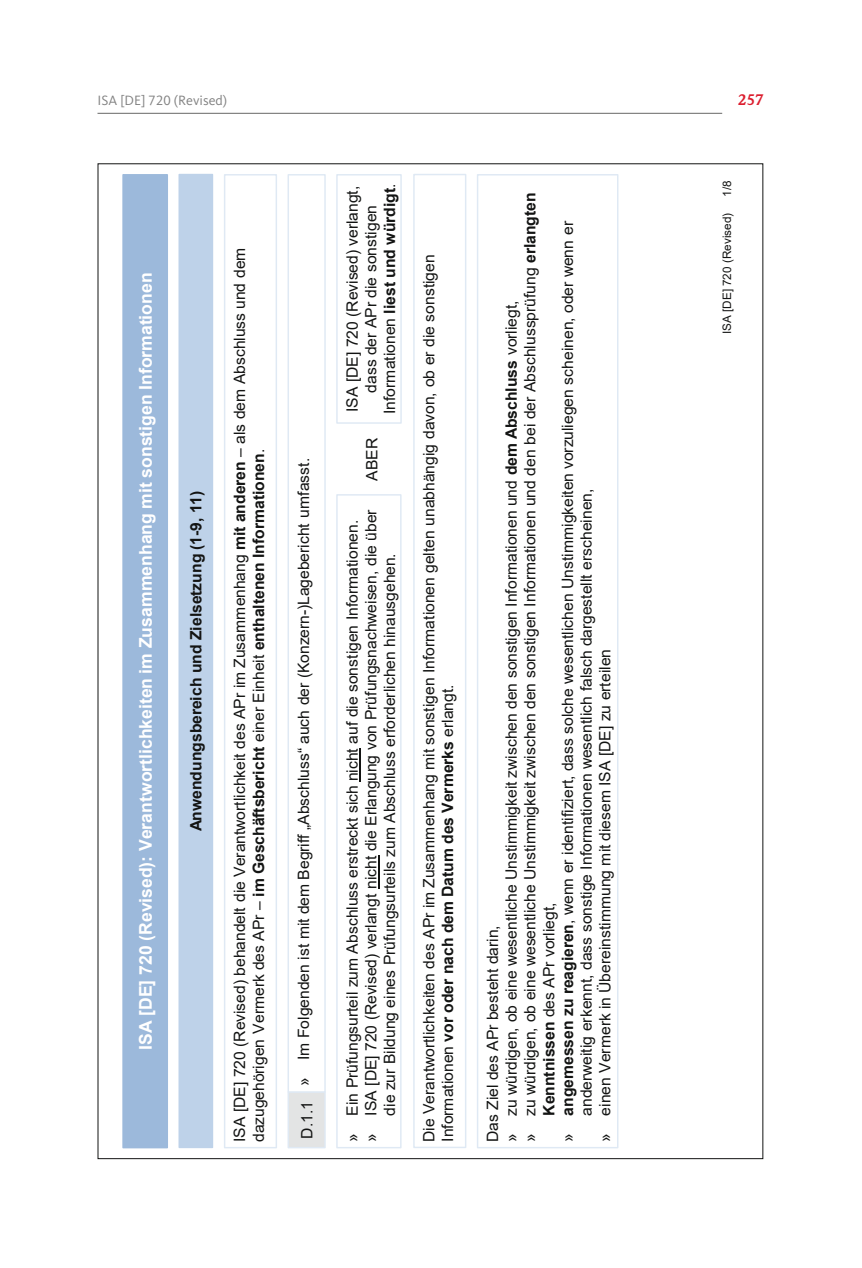
<style>
.page{position:relative;width:862px;height:1268px;background:#fff}
.page>*{position:absolute;margin:0;border:0;box-sizing:border-box;transform-origin:0 0}
.t1{font:700 17.6px "Arial";color:#fff}
.t2{font:15.6px/18.8px "Arial";letter-spacing:-.005em;color:#131413}
.t3{font:700 15.6px "Arial";color:#131413}
.t4{font:700 15px "Weidemann Std";color:#dc1e2f}
.t5{font:14px "Kievit IDW";color:#818181}
.t6{font:11.6px "Arial";color:#131413}
.s1{font-weight:700}
</style>
<div class="page">
<hr style="left:97px;top:113px;width:625px;height:1px;background:#686867">
<div style="left:123px;top:175px;width:44px;height:972px;background:#9cb9db"></div>
<div style="left:122px;top:174px;width:46px;height:974px;border:1px solid #9cb9db"></div>
<div style="left:179px;top:174px;width:33px;height:973px;background:#bed2e9"></div>
<div style="left:178px;top:174px;width:35px;height:974px;border:1px solid #bed2e9"></div>
<div style="left:224px;top:174px;width:53px;height:974px;border:1px solid #dfe9f4"></div>
<div style="left:477px;top:174px;width:141px;height:974px;border:1px solid #dfe9f4"></div>
<div style="left:288px;top:1092px;width:37px;height:55px;background:#e3e4e4"></div>
<div style="left:287px;top:1091px;width:39px;height:57px;border:1px solid #dfe9f4"></div>
<div style="left:287px;top:174px;width:39px;height:918px;border:1px solid #dfe9f4"></div>
<div style="left:336px;top:494px;width:65px;height:654px;border:1px solid #dfe9f4"></div>
<hr style="left:359px;top:748px;width:1px;height:33px;background:#131413">
<hr style="left:378px;top:855px;width:1px;height:34px;background:#131413">
<div style="left:336px;top:174px;width:66px;height:250px;border:1px solid #dfe9f4"></div>
<div style="left:413px;top:174px;width:53px;height:974px;border:1px solid #dfe9f4"></div>
<p class="t5" style="left:97px;top:92px;width:131px">ISA [DE] 720 (Revised)</p>
<p class="t4" style="left:738px;top:91px;width:27px">257</p>
<p class="t1" style="left:133px;top:1050px;width:779px;rotate:-90deg">ISA [DE] 720 (Revised): Verantwortlichkeiten im Zusammenhang mit sonstigen Informationen</p>
<p class="t3" style="left:185px;top:831px;width:342px;rotate:-90deg">Anwendungsbereich und Zielsetzung (1-9, 11)</p>
<p class="t2" style="left:230px;top:1142px;width:896px;rotate:-90deg">ISA [DE] 720 (Revised) behandelt die Verantwortlichkeit des APr im Zusammenhang <span class="s1">mit anderen</span> – als dem Abschluss und dem dazugehörigen Vermerk des APr – <span class="s1">im Geschäftsbericht</span> einer Einheit <span class="s1">enthaltenen Informationen</span>.</p>
<p class="t2" style="left:294px;top:1138px;width:682px;rotate:-90deg">D.1.1 » Im Folgenden ist mit dem Begriff „Abschluss“ auch der (Konzern-)Lagebericht umfasst.</p>
<p class="t2" style="left:343px;top:414px;width:232px;text-align:center;rotate:-90deg">ISA [DE] 720 (Revised) verlangt, dass der APr die sonstigen<br>Informationen <span class="s1">liest und würdigt</span>.</p>
<p class="t2" style="left:362px;top:480px;width:44px;rotate:-90deg">ABER</p>
<p class="t2" style="left:361px;top:1142px;width:634px;rotate:-90deg">» ISA [DE] 720 (Revised) verlangt nicht die Erlangung von Prüfungsnachweisen, die über</p>
<p class="t2" style="left:343px;top:1142px;width:623px;rotate:-90deg">» Ein Prüfungsurteil zum Abschluss erstreckt sich nicht auf die sonstigen Informationen.</p>
<p class="t2" style="left:380px;top:1115px;width:564px;rotate:-90deg">die zur Bildung eines Prüfungsurteils zum Abschluss erforderlichen hinausgehen.</p>
<p class="t2" style="left:419px;top:1141px;width:889px;rotate:-90deg">Die Verantwortlichkeiten des APr im Zusammenhang mit sonstigen Informationen gelten unabhängig davon, ob er die sonstigen<br>Informationen <span class="s1">vor oder nach dem Datum des Vermerks</span> erlangt.</p>
<p class="t2" style="left:520px;top:1142px;width:951px;rotate:-90deg">» zu würdigen, ob eine wesentliche Unstimmigkeit zwischen den sonstigen Informationen und den bei der Abschlussprüfung <span class="s1">erlangten</span></p>
<p class="t2" style="left:558px;top:1142px;width:922px;rotate:-90deg">» <span class="s1">angemessen zu reagieren</span>, wenn er identifiziert, dass solche wesentlichen Unstimmigkeiten vorzuliegen scheinen, oder wenn er</p>
<p class="t2" style="left:502px;top:1142px;width:843px;rotate:-90deg">» zu würdigen, ob eine wesentliche Unstimmigkeit zwischen den sonstigen Informationen und <span class="s1">dem Abschluss</span> vorliegt,</p>
<p class="t2" style="left:577px;top:1115px;width:628px;rotate:-90deg">anderweitig erkennt, dass sonstige Informationen wesentlich falsch dargestellt erscheinen,</p>
<p class="t2" style="left:595px;top:1142px;width:494px;rotate:-90deg">» einen Vermerk in Übereinstimmung mit diesem ISA [DE] zu erteilen</p>
<p class="t2" style="left:539px;top:1115px;width:214px;rotate:-90deg"><span class="s1">Kenntnissen</span> des APr vorliegt,</p>
<p class="t2" style="left:483px;top:1142px;width:218px;rotate:-90deg">Das Ziel des APr besteht darin,</p>
<p class="t6" style="left:719px;top:197px;width:18px;rotate:-90deg">1/8</p>
<p class="t6" style="left:719px;top:334px;width:123px;rotate:-90deg">ISA [DE] 720 (Revised)</p>
</div>
